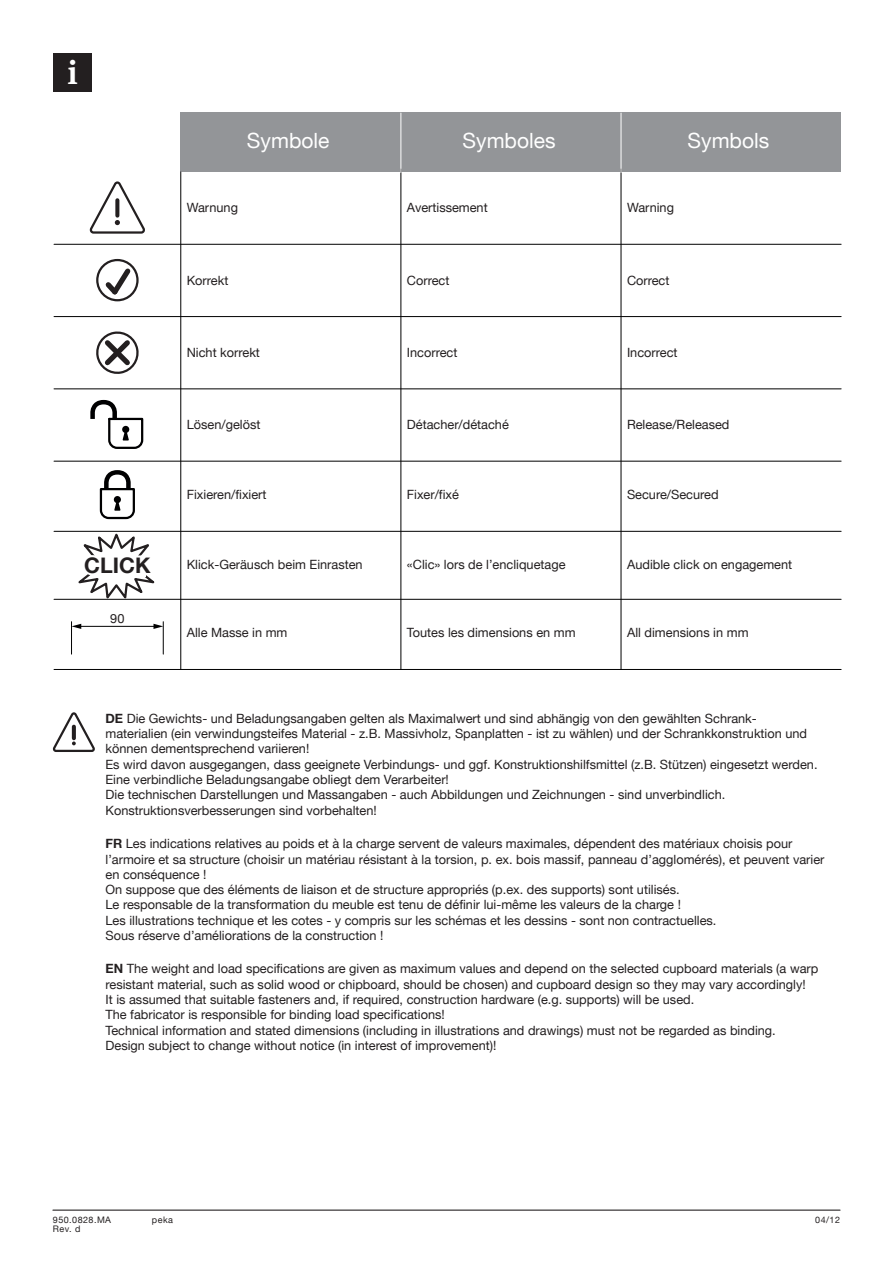
<style>
.page{position:relative;width:893px;height:1263px;background:#fff}
.page>*{position:absolute;margin:0;border:0;box-sizing:border-box;transform-origin:0 0}
.t1{font:700 33px "Glosa Text";color:#fff}
.t2{font:700 21.45px "Helvetica Neue LT";color:#231f20}
.t3{font:21px "Helvetica Neue LT";color:#fff}
.t4{font:12.75px/15.3px "Helvetica Neue LT";color:#231f20}
.t5{font:9px "Helvetica Neue LT";letter-spacing:.05em;color:#231f20}
.s1{font-weight:700}
</style>
<div class="page">
<hr style="left:53px;top:1210px;width:787px;height:1px;background:#231f20">
<hr style="left:54px;top:669px;width:787px;height:1px;background:#000001">
<svg style="left:96px;top:331px;width:43px;height:43px"></svg>
<svg style="left:97px;top:260px;width:40px;height:40px"></svg>
<div style="left:96px;top:259px;width:43px;height:42px;border:2px solid #231f20;border-radius:50%"></div>
<svg style="left:101px;top:264px;width:34px;height:35px"></svg>
<svg style="left:99px;top:470px;width:36px;height:50px"></svg>
<svg style="left:90px;top:399px;width:54px;height:50px"></svg>
<div style="left:181px;top:112px;width:660px;height:60px;background:#939598"></div>
<hr style="left:54px;top:244px;width:787px;height:1px;background:#000001">
<hr style="left:54px;top:389px;width:787px;height:1px;background:#000001">
<hr style="left:54px;top:316px;width:787px;height:1px;background:#000001">
<hr style="left:54px;top:531px;width:787px;height:1px;background:#000001">
<hr style="left:54px;top:461px;width:787px;height:1px;background:#000001">
<hr style="left:54px;top:599px;width:787px;height:1px;background:#000001">
<hr style="left:181px;top:172px;width:1px;height:497px;background:#000001">
<hr style="left:401px;top:169px;width:1px;height:500px;background:#000001">
<hr style="left:621px;top:169px;width:1px;height:500px;background:#000001">
<hr style="left:79px;top:626px;width:76px;height:1px;background:#000001">
<svg style="left:153px;top:624px;width:10px;height:5px"></svg>
<svg style="left:72px;top:624px;width:9px;height:5px"></svg>
<hr style="left:163px;top:622px;width:1px;height:32px;background:#000001">
<hr style="left:71px;top:622px;width:1px;height:32px;background:#000001">
<hr style="left:401px;top:113px;width:1px;height:60px;background:#fff">
<hr style="left:621px;top:113px;width:1px;height:60px;background:#fff">
<svg style="left:71px;top:530px;width:91px;height:70px"></svg>
<svg style="left:89px;top:181px;width:56px;height:53px"></svg>
<svg style="left:52px;top:712px;width:43px;height:40px"></svg>
<div style="left:53px;top:53px;width:39px;height:38px;background:#231f20"></div>
<h1 class="t1" style="left:68px;top:51px;width:11px">i</h1>
<h2 class="t2" style="left:84px;top:552px;width:68px">CLICK</h2>
<p class="t4" style="left:110px;top:611px;width:16px">90</p>
<h3 class="t3" style="left:247px;top:128px;width:84px">Symbole</h3>
<h3 class="t3" style="left:463px;top:128px;width:94px">Symboles</h3>
<h3 class="t3" style="left:688px;top:128px;width:83px">Symbols</h3>
<p class="t4" style="left:187px;top:200px;width:53px">Warnung</p>
<p class="t4" style="left:407px;top:200px;width:82px">Avertissement</p>
<p class="t4" style="left:627px;top:200px;width:48px">Warning</p>
<p class="t4" style="left:187px;top:272px;width:43px">Korrekt</p>
<p class="t4" style="left:407px;top:272px;width:44px">Correct</p>
<p class="t4" style="left:627px;top:272px;width:44px">Correct</p>
<p class="t4" style="left:187px;top:344px;width:75px">Nicht korrekt</p>
<p class="t4" style="left:407px;top:344px;width:52px">Incorrect</p>
<p class="t4" style="left:627px;top:344px;width:52px">Incorrect</p>
<p class="t4" style="left:187px;top:417px;width:75px">Lösen/gelöst</p>
<p class="t4" style="left:407px;top:417px;width:104px">Détacher/détaché</p>
<p class="t4" style="left:627px;top:417px;width:104px">Release/Released</p>
<p class="t4" style="left:187px;top:487px;width:81px">Fixieren/fixiert</p>
<p class="t4" style="left:407px;top:487px;width:54px">Fixer/fixé</p>
<p class="t4" style="left:627px;top:487px;width:93px">Secure/Secured</p>
<p class="t4" style="left:187px;top:557px;width:177px">Klick-Geräusch beim Einrasten</p>
<p class="t4" style="left:407px;top:557px;width:160px">«Clic» lors de l’encliquetage</p>
<p class="t4" style="left:627px;top:557px;width:167px">Audible click on engagement</p>
<p class="t4" style="left:187px;top:625px;width:102px">Alle Masse in mm</p>
<p class="t4" style="left:407px;top:625px;width:170px">Toutes les dimensions en mm</p>
<p class="t4" style="left:627px;top:625px;width:123px">All dimensions in mm</p>
<p class="t4" style="left:106px;top:710px;width:713px"><span class="s1">DE</span> Die Gewichts- und Beladungsangaben gelten als Maximalwert und sind abhängig von den gewählten Schrank&shy;materialien (ein verwindungsteifes Material - z.B. Massivholz, Spanplatten - ist zu wählen) und der Schrankkonstruktion und können dementsprechend variieren!<br>Es wird davon ausgegangen, dass geeignete Verbindungs- und ggf. Konstruktionshilfsmittel (z.B. Stützen) eingesetzt werden.<br>Eine verbindliche Beladungsangabe obliegt dem Verarbeiter!<br>Die technischen Darstellungen und Massangaben - auch Abbildungen und Zeichnungen - sind unverbindlich.<br>Konstruktionsverbesserungen sind vorbehalten!</p>
<p class="t4" style="left:106px;top:836px;width:720px"><span class="s1">FR</span> Les indications relatives au poids et à la charge servent de valeurs maximales, dépendent des matériaux choisis pour l’armoire et sa structure (choisir un matériau résistant à la torsion, p. ex. bois massif, panneau d’agglomérés), et peuvent varier en conséquence !<br>On suppose que des éléments de liaison et de structure appropriés (p.ex. des supports) sont utilisés.<br>Le responsable de la transformation du meuble est tenu de définir lui-même les valeurs de la charge !<br>Les illustrations technique et les cotes - y compris sur les schémas et les dessins - sont non contractuelles.<br>Sous réserve d’améliorations de la construction !</p>
<p class="t4" style="left:106px;top:961px;width:714px"><span class="s1">EN</span> The weight and load specifications are given as maximum values and depend on the selected cupboard materials (a warp resistant material, such as solid wood or chipboard, should be chosen) and cupboard design so they may vary accordingly!<br>It is assumed that suitable fasteners and, if required, construction hardware (e.g. supports) will be used.<br>The fabricator is responsible for binding load specifications!<br>Technical information and stated dimensions (including in illustrations and drawings) must not be regarded as binding.<br>Design subject to change without notice (in interest of improvement)!</p>
<p class="t5" style="left:53px;top:1214px;width:60px">950.0828.MA</p>
<p class="t5" style="left:152px;top:1214px;width:23px">peka</p>
<p class="t5" style="left:815px;top:1214px;width:26px">04/12</p>
<p class="t5" style="left:53px;top:1223px;width:29px">Rev. d</p>
</div>
